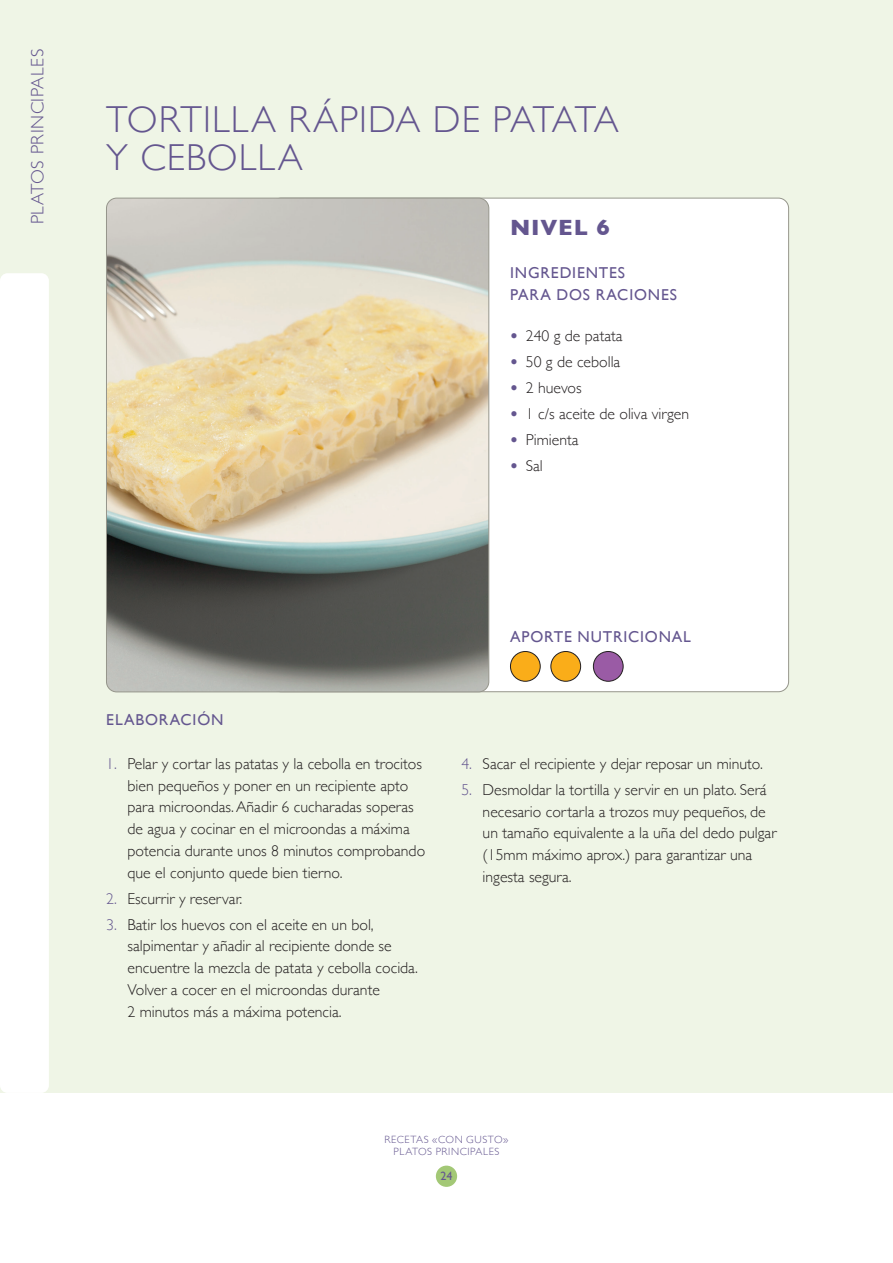
<style>
.page{position:relative;width:893px;height:1263px;background:#fff}
.page>*{position:absolute;margin:0;border:0;box-sizing:border-box;transform-origin:0 0}
.t1{font:300 37.5px/37.5px "Gill Sans";letter-spacing:.03em;color:#64568f}
.t2{font:700 22.5px "Gill Sans";letter-spacing:.035em;color:#64568f}
.t3{font:300 18px "Gill Sans";letter-spacing:.035em;color:#64568f}
.t4{font:300 15.75px/21.8px "Gill Sans";color:#231f20}
.t5{font:15.75px/21.8px "Gill Sans";letter-spacing:.05em;color:#64568f}
.t6{font:12px "Gill Sans";color:#64568f}
.t7{font:300 10.5px/12.6px "Gill Sans";letter-spacing:.055em;color:#64568f;text-align:center}
.s1{font-weight:700;color:#64568f}
.s2{color:#64568f}
</style>
<div class="page">
<div style="left:436px;top:1165px;width:21px;height:22px;background:#a3c876;border-radius:50%"></div>
<div style="left:0;top:0;width:893px;height:1093px;background:#eff5e6"></div>
<div style="left:0;top:273px;width:49px;height:820px;background:#fff;border-radius:8px"></div>
<div style="left:271px;top:198px;width:518px;height:494px;background:#fff;border-radius:10px"></div>
<img style="left:106px;top:198px;width:383px;height:494px">
<div style="left:510px;top:651px;width:30px;height:30px;background:#faad19;border-radius:50%"></div>
<div style="left:510px;top:651px;width:31px;height:31px;border:1px solid #231f20;border-radius:50%"></div>
<div style="left:551px;top:651px;width:30px;height:30px;background:#faad19;border-radius:50%"></div>
<div style="left:550px;top:651px;width:31px;height:31px;border:1px solid #231f20;border-radius:50%"></div>
<div style="left:593px;top:651px;width:30px;height:30px;background:#9a5ba5;border-radius:50%"></div>
<div style="left:593px;top:651px;width:30px;height:31px;border:1px solid #231f20;border-radius:50%"></div>
<p class="t3" style="left:23px;top:224px;width:177px;rotate:-90deg">PLATOS PRINCIPALES</p>
<h1 class="t1" style="left:106px;top:99px;width:514px">TORTILLA RÁPIDA DE PATATA<br>Y CEBOLLA</h1>
<h2 class="t2" style="left:510px;top:209px;width:101px">NIVEL 6</h2>
<p class="t5" style="left:510px;top:262px;width:168px">INGREDIENTES<br>PARA DOS RACIONES</p>
<p class="t4" style="left:510px;top:324px;width:114px"><span class="s1">•</span> 240 g de patata</p>
<p class="t4" style="left:510px;top:350px;width:112px"><span class="s1">•</span> 50 g de cebolla</p>
<p class="t4" style="left:510px;top:376px;width:73px"><span class="s1">•</span> 2 huevos</p>
<p class="t4" style="left:510px;top:402px;width:180px"><span class="s1">•</span> 1 c/s aceite de oliva virgen</p>
<p class="t4" style="left:510px;top:428px;width:70px"><span class="s1">•</span> Pimienta</p>
<p class="t4" style="left:510px;top:454px;width:34px"><span class="s1">•</span> Sal</p>
<p class="t5" style="left:106px;top:709px;width:119px">ELABORACIÓN</p>
<p class="t4" style="left:128px;top:752px;width:299px;text-indent:-21px"><span class="s2">1.</span> Pelar y cortar las patatas y la cebolla en trocitos bien pequeños y poner en un recipiente apto para microondas. Añadir 6 cucharadas soperas de agua y cocinar en el microondas a máxima potencia durante unos 8 minutos comprobando que el conjunto quede bien tierno.</p>
<p class="t4" style="left:106px;top:887px;width:137px"><span class="s2">2.</span> Escurrir y reservar.</p>
<p class="t4" style="left:128px;top:913px;width:292px;text-indent:-21px"><span class="s2">3.</span> Batir los huevos con el aceite en un bol, salpimentar y añadir al recipiente donde se encuentre la mezcla de patata y cebolla cocida.<br>Volver a cocer en el microondas durante<br>2 minutos más a máxima potencia.</p>
<p class="t5" style="left:510px;top:626px;width:182px">APORTE NUTRICIONAL</p>
<p class="t4" style="left:461px;top:752px;width:303px"><span class="s2">4.</span> Sacar el recipiente y dejar reposar un minuto.</p>
<p class="t4" style="left:483px;top:778px;width:295px;text-indent:-21px"><span class="s2">5.</span> Desmoldar la tortilla y servir en un plato. Será necesario cortarla a trozos muy pequeños, de un tamaño equivalente a la uña del dedo pulgar (15mm máximo aprox.) para garantizar una ingesta segura.</p>
<p class="t7" style="left:384px;top:1132px;width:126px">RECETAS «CON GUSTO»<br>PLATOS PRINCIPALES</p>
<p class="t6" style="left:440px;top:1169px;width:14px">24</p>
</div>
